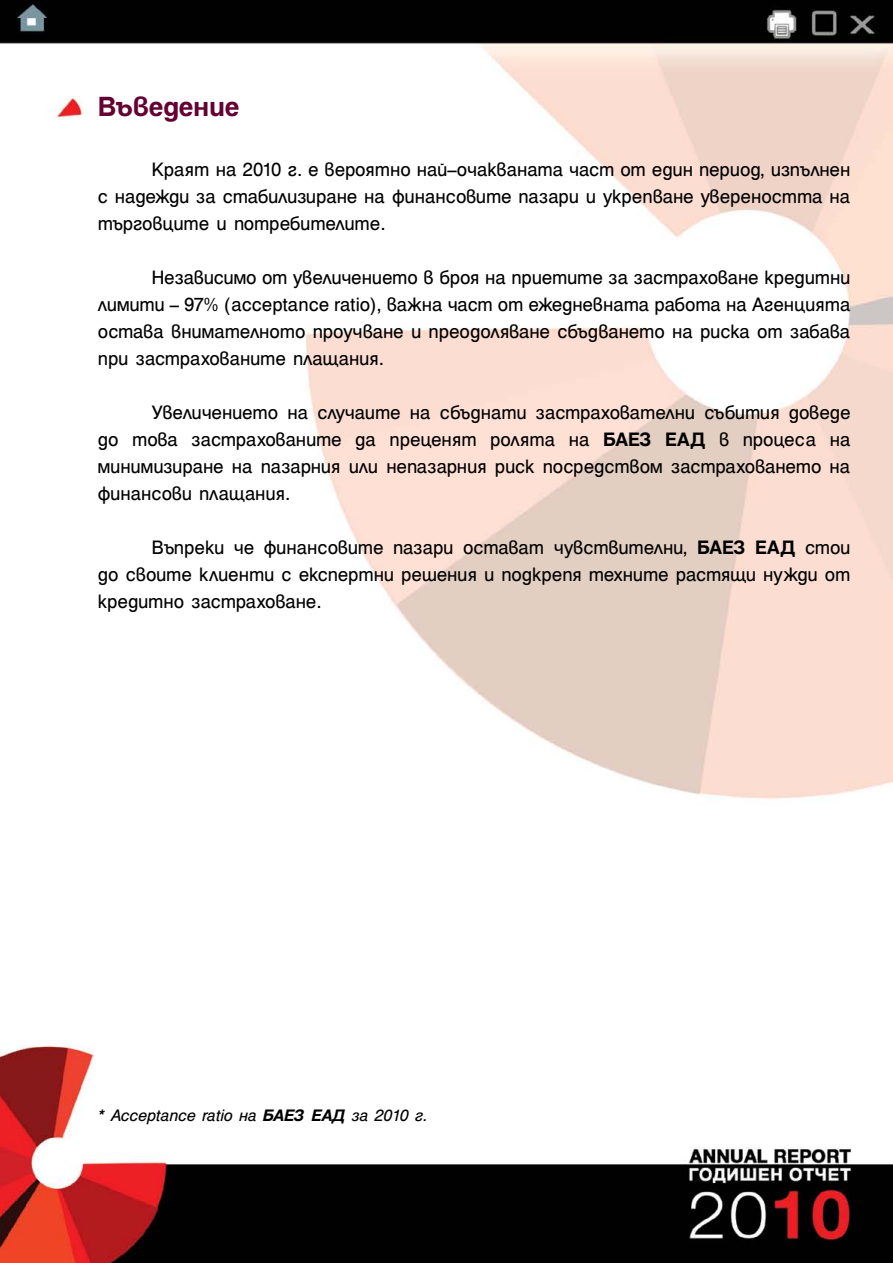
<style>
.page{position:relative;width:893px;height:1263px;background:#fff}
.page>*{position:absolute;margin:0;border:0;box-sizing:border-box;transform-origin:0 0}
.t1{font:700 30px "Helen HS Bg";letter-spacing:-.01em;color:#640032}
.t2{font:21px/27px "Helen HS Bg";letter-spacing:-.01em;color:#000;text-align:justify}
.t3{font:italic 18px "Helen HS Bg";letter-spacing:-.005em;color:#000}
.s1{font-weight:700}
</style>
<div class="page">
<img style="left:0;top:0;width:893px;height:1263px">
<p class="t1" style="left:98px;top:91px;width:143px">Въведение</p>
<p class="t2" style="left:98px;top:156px;width:754px;text-indent:54px">Краят на 2010 г. е вероятно най–очакваната част от един период, изпълнен с надежди за стабилизиране на финансовите пазари и укрепване увереността на търговците и потребителите.</p>
<p class="t2" style="left:98px;top:264px;width:754px;text-indent:54px">Независимо от увеличението в броя на приетите за застраховане кредитни лимити – 97% (acceptance ratio), важна част от ежедневната работа на Агенцията остава внимателното проучване и преодоляване сбъдването на риска от забава при застрахованите плащания.</p>
<p class="t2" style="left:98px;top:399px;width:754px;text-indent:54px">Увеличението на случаите на сбъднати застрахователни събития доведе до това застрахованите да преценят ролята на <span class="s1">БАЕЗ ЕАД</span> в процеса на минимизиране на пазарния или непазарния риск посредством застраховането на финансови плащания.</p>
<p class="t2" style="left:98px;top:534px;width:754px;text-indent:54px">Въпреки че финансовите пазари остават чувствителни, <span class="s1">БАЕЗ ЕАД</span> стои до своите клиенти с експертни решения и подкрепя техните растящи нужди от кредитно застраховане.</p>
<p class="t3" style="left:98px;top:1107px;width:331px">* Acceptance ratio на <span class="s1">БАЕЗ ЕАД</span> за 2010 г.</p>
</div>
